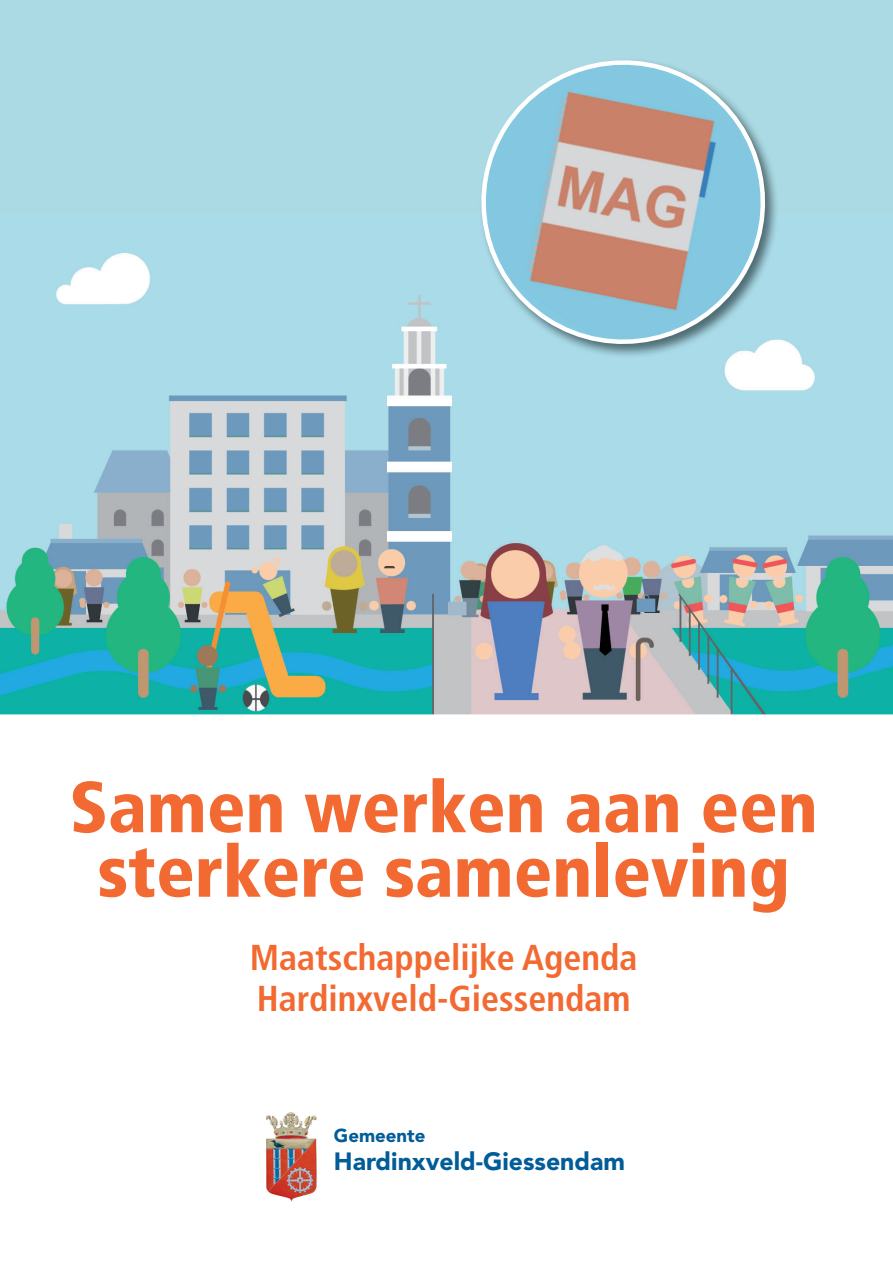
<style>
.page{position:relative;width:893px;height:1263px;background:#fff}
.page>*{position:absolute;margin:0;border:0;box-sizing:border-box;transform-origin:0 0}
.t1{font:900 condensed 72px/64.5px "Frutiger LT Std";color:#f26a32;text-align:center}
.t2{font:700 condensed 36px/40.5px "Frutiger LT Std";color:#f26a32}
.t3{font:900 24.75px "Avenir LT Std";color:#015c98}
.t4{font:900 18.6px "Avenir LT Std";color:#015c98}
</style>
<div class="page">
<div style="left:0;top:0;width:893px;height:232px;background:#abdae4"></div>
<img style="left:266px;top:1112px;width:51px;height:90px">
<img style="left:0;top:232px;width:893px;height:482px">
<svg style="left:458px;top:60px;width:330px;height:301px"></svg>
<h1 class="t1" style="left:69px;top:775px;width:750px">Samen werken aan een sterkere samenleving</h1>
<p class="t2" style="left:250px;top:937px;width:389px">Maatschappelijke Agenda<br>Hardinxveld-Giessendam</p>
<p class="t4" style="left:334px;top:1124px;width:93px">Gemeente</p>
<p class="t3" style="left:334px;top:1146px;width:293px">Hardinxveld-Giessendam</p>
</div>
